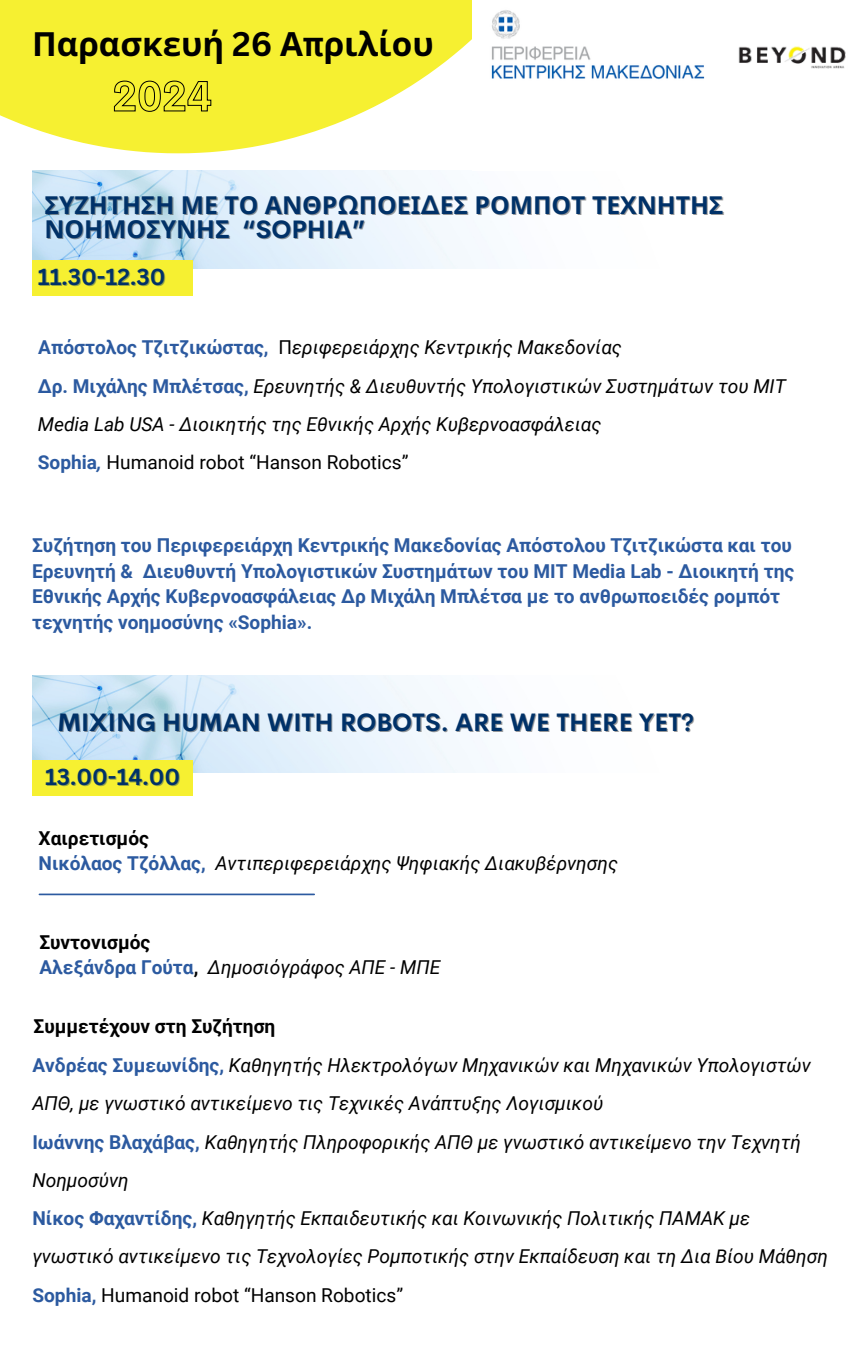
<style>
.page{position:relative;width:864px;height:1350px;background:#fff}
.page>*{position:absolute;margin:0;border:0;box-sizing:border-box;transform-origin:0 0}
.t1{font:700 33.3px "Noto Sans";color:#000}
.t2{font:700 24.75px "Noto Sans";color:#003168}
.t3{font:700 24.75px "Cerebri Sans";color:#003168}
.t4{font:700 22.5px "Canva Sans";color:#003168}
.t5{font:italic 19.12px/38.2px "Roboto";color:#000}
.t6{font:700 19.12px/25.4px "Roboto";color:#2c5aa0}
.t7{font:19.12px "Roboto";color:#000}
.t8{font:700 19.12px "Roboto";color:#000}
.s1{font-family:"Canva Sans"}
.s2{font-family:"Cerebri Sans"}
.s3{font-weight:700;font-style:normal;color:#2c5aa0}
.s4{font-style:normal}
.s5{font-weight:700;color:#2c5aa0}
.s6{font-weight:700;font-style:normal}
</style>
<div class="page">
<img style="left:32px;top:675px;width:454px;height:98px">
<div style="left:32px;top:760px;width:161px;height:35px;background:#f6f031"></div>
<img style="left:32px;top:170px;width:454px;height:98px">
<div style="left:32px;top:260px;width:161px;height:35px;background:#f6f031"></div>
<hr style="left:39px;top:894px;width:275px;height:1px;background:#2c5aa0">
<svg style="left:0;top:0;width:472px;height:153px;fill:#f6f031"></svg>
<svg style="left:113px;top:80px;width:99px;height:32px;background:#cac528"></svg>
<img style="left:738px;top:46px;width:108px;height:23px">
<img style="left:491px;top:10px;width:214px;height:70px">
<p class="t1" style="left:32px;top:20px;width:403px">Παρασκευή <span class="s1">26</span> Α<span class="s1">π</span>ριλίου</p>
<h3 class="t2" style="left:44px;top:188px;width:681px">ΣΥΖΗΤΗΣΗ ΜΕ ΤΟ ΑΝΘΡ<span class="s2">Ω</span>ΠΟΕΙ<span class="s2">Δ</span>ΕΣ ΡΟΜΠΟΤ ΤΕΧΝΗΤΗΣ</h3>
<h4 class="t2" style="left:44px;top:211px;width:187px">ΝΟΗΜΟΣΥΝΗΣ</h4>
<p class="t3" style="left:243px;top:213px;width:124px">“SOPHIA”</p>
<p class="t4" style="left:38px;top:261px;width:129px">11.30-12.30</p>
<p class="t5" style="left:38px;top:328px;width:750px"><span class="s3">Απόστολος Τζιτζικώστας,</span> <span class="s4">Π</span>εριφερειάρχης Κεντρικής Μακεδονίας<br><span class="s3">Δρ. Μιχάλης Μπλέτσας,</span> Ερευνητής &amp; Διευθυντής Υπολογιστικών Συστημάτων του MIT Media Lab USA - Διοικητής της Εθνικής Αρχής Κυβερνοασφάλειας<br><span class="s3">Sophia</span><span class="s5">,</span> <span class="s4">Humanoid robot “Hanson Robotics”</span></p>
<p class="t6" style="left:32px;top:533px;width:764px">Συζήτηση του Περιφερειάρχη Κεντρικής Μακεδονίας Απόστολου Τζιτζικώστα και του Ερευνητή &amp; Διευθυντή Υπολογιστικών Συστημάτων του MIT Media Lab - Διοικητή της Εθνικής Αρχής Κυβερνοασφάλειας Δρ Μιχάλη Μπλέτσα με το ανθρωποειδές ρομπότ τεχνητής νοημοσύνης «Sophia».</p>
<h2 class="t3" style="left:57px;top:706px;width:638px">MIXING HUMAN WITH ROBOTS. ARE WE THERE YET?</h2>
<p class="t4" style="left:45px;top:761px;width:137px">13.00-14.00</p>
<p class="t8" style="left:39px;top:827px;width:112px">Χαιρετισμός</p>
<h5 class="t5" style="left:39px;top:844px;width:581px"><span class="s3">Νικόλαος Τζόλλας,</span> Αντιπεριφερειάρχης Ψηφιακής Διακυβέρνησης</h5>
<p class="t5" style="left:39px;top:929px;width:402px;line-height:25.4px"><span class="s6">Συντονισμός<br></span><span class="s3">Αλεξάνδρα Γούτα</span><span class="s6">,</span> Δημοσιόγράφος ΑΠΕ - ΜΠΕ</p>
<p class="t8" style="left:34px;top:1015px;width:243px">Συμμετέχουν στη Συζήτηση</p>
<h3 class="t5" style="left:32px;top:1047px;width:780px"><span class="s3">Ανδρέας Συμεωνίδης,</span> Καθηγητής Ηλεκτρολόγων Μηχανικών και Μηχανικών Υπολογιστών<br>ΑΠΘ, με γνωστικό αντικείμενο τις Τεχνικές Ανάπτυξης Λογισμικού</h3>
<h4 class="t5" style="left:32px;top:1123px;width:770px"><span class="s3">Ιωάννης Βλαχάβας,</span> Καθηγητής Πληροφορικής ΑΠΘ με γνωστικό αντικείμενο την Τεχνητή<br>Νοημοσύνη</h4>
<p class="t5" style="left:32px;top:1200px;width:797px"><span class="s3">Νίκος Φαχαντίδης,</span> Καθηγητής Εκπαιδευτικής και Κοινωνικής Πολιτικής ΠΑΜΑΚ με γνωστικό αντικείμενο τις Τεχνολογίες Ρομποτικής στην Εκπαίδευση και τη Δια Βίου Μάθηση</p>
<p class="t7" style="left:32px;top:1284px;width:372px"><span class="s5">Sophia,</span> Humanoid robot “Hanson Robotics”</p>
</div>
